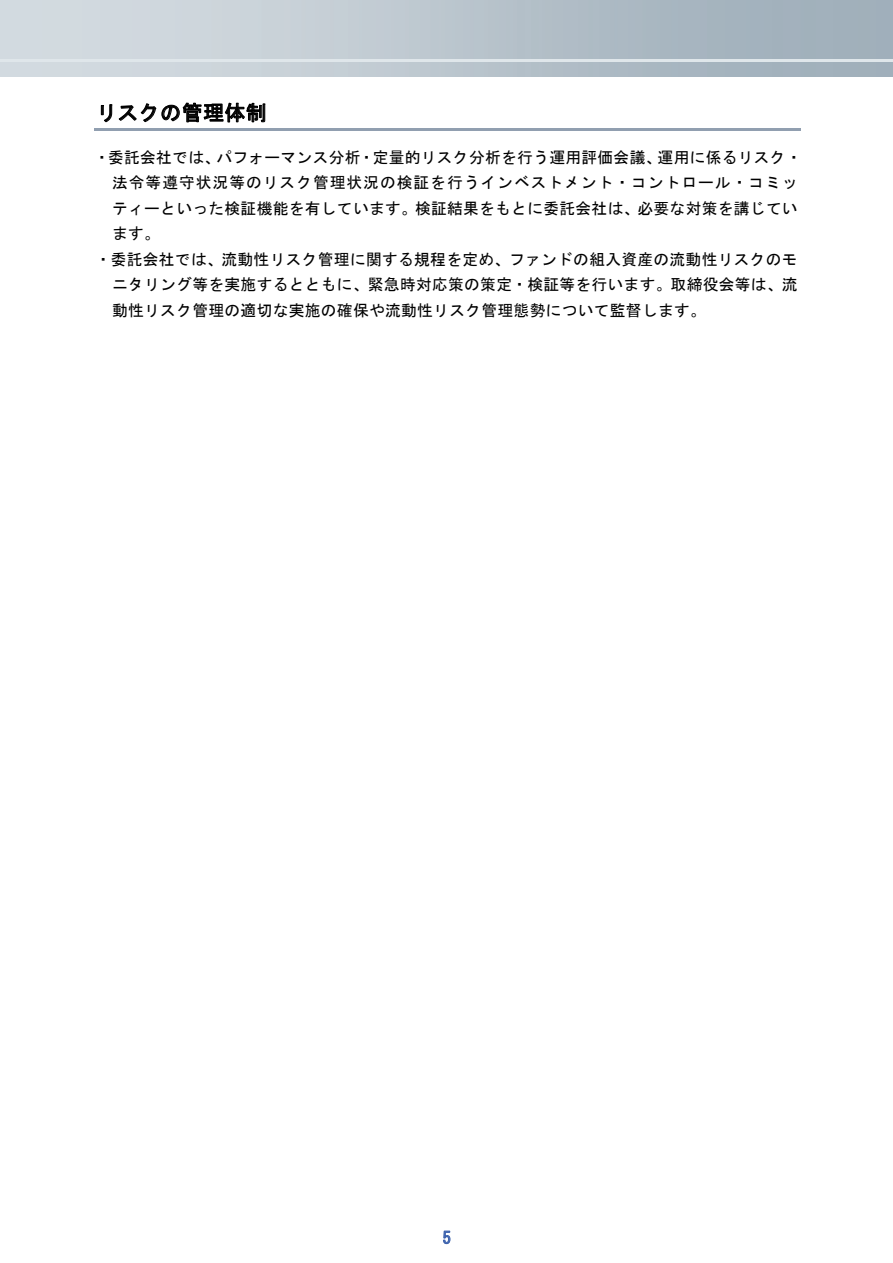
<style>
.page{position:relative;width:893px;height:1263px;background:#fff}
.page>*{position:absolute;margin:0;border:0;box-sizing:border-box;transform-origin:0 0}
.t1{font:21px "MS Gothic";letter-spacing:.02em;color:#000}
.t2{font:16.5px "MS Gothic";color:#3c62ad}
.t3{font:15.75px "MS Gothic";letter-spacing:.015em;color:#000}
.t4{font:15.75px "MS Gothic";letter-spacing:.065em;color:#000}
</style>
<div class="page">
<hr style="left:0;top:60px;width:893px;height:2px;background:#dfe6ea">
<hr style="left:94px;top:129px;width:706px;height:2px;background:#919fb0">
<h1 class="t1" style="left:96px;top:102px;width:172px">リスクの管理体制</h1>
<p class="t3" style="left:94px;top:149px;width:709px">・委託会社では、パフォーマンス分析・定量的リスク分析を行う運用評価会議、運用に係るリスク・</p>
<p class="t4" style="left:112px;top:175px;width:687px">法令等遵守状況等のリスク管理状況の検証を行うインベストメント・コントロール・コミッ</p>
<p class="t3" style="left:112px;top:200px;width:687px">ティーといった検証機能を有しています。検証結果をもとに委託会社は、必要な対策を講じてい</p>
<p class="t3" style="left:112px;top:226px;width:49px">ます。</p>
<p class="t3" style="left:95px;top:251px;width:704px">・委託会社では、流動性リスク管理に関する規程を定め、ファンドの組入資産の流動性リスクのモ</p>
<p class="t3" style="left:112px;top:277px;width:687px">ニタリング等を実施するとともに、緊急時対応策の策定・検証等を行います。取締役会等は、流</p>
<p class="t3" style="left:112px;top:302px;width:595px">動性リスク管理の適切な実施の確保や流動性リスク管理態勢について監督します。</p>
<p class="t2" style="left:443px;top:1229px;width:10px">5</p>
</div>
